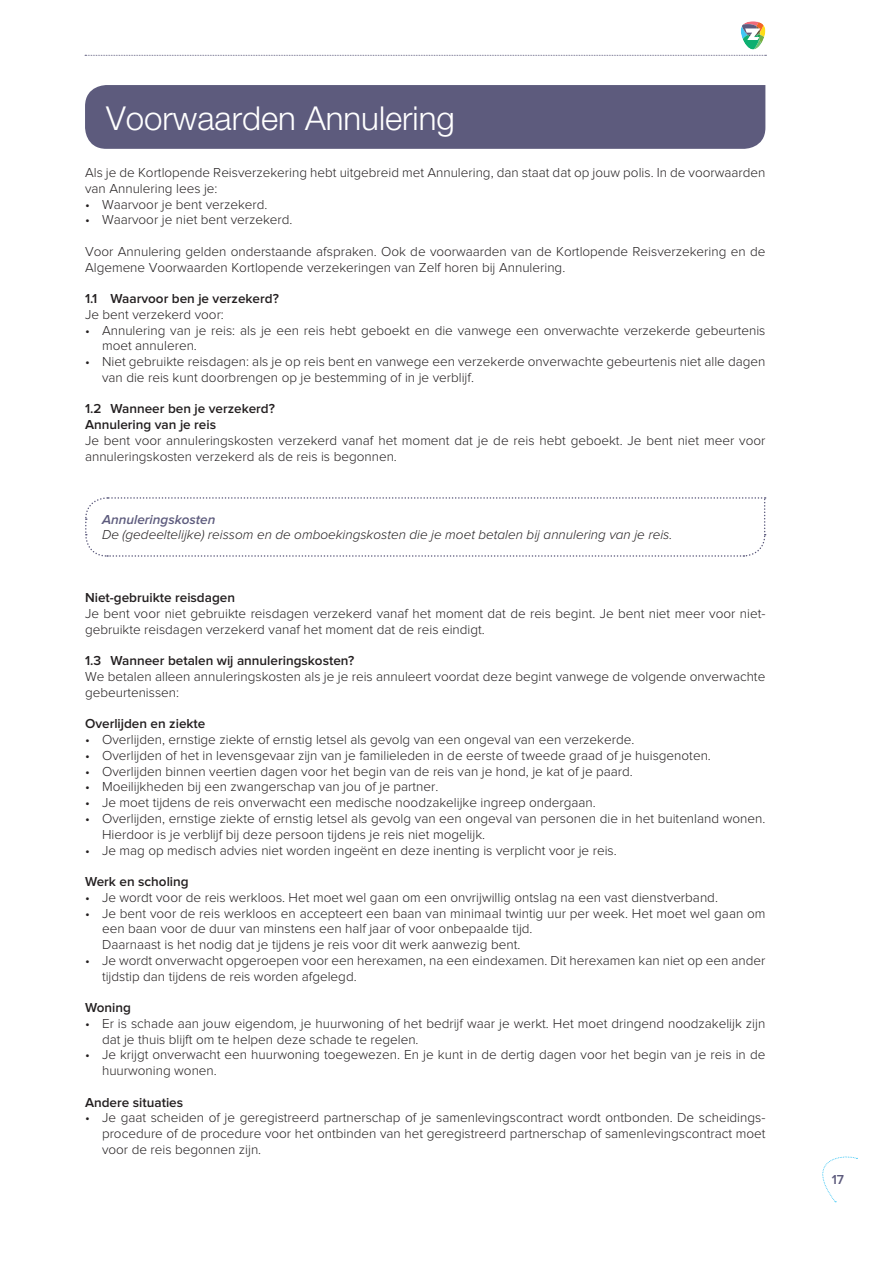
<style>
.page{position:relative;width:893px;height:1263px;background:#fff}
.page>*{position:absolute;margin:0;border:0;box-sizing:border-box;transform-origin:0 0}
.t1{font:300 33px "Helvetica Neue";color:#fff}
.t2{font:300 13.5px/15.8px "Proxima Nova";color:#231f20}
.t3{font:italic 300 13.5px/15.8px "Proxima Nova";color:#231f20}
.t4{font:600 13.5px/15.8px "Proxima Nova";color:#231f20}
.t5{font:600 13.5px "Proxima Nova";color:#5d5b7d}
.s1{font-weight:300}
.s2{font-weight:600}
.s3{font-weight:600;color:#5d5b7d}
</style>
<div class="page">
<svg style="left:85px;top:21px;width:681px;height:35px"></svg>
<svg style="left:822px;top:1156px;width:35px;height:46px"></svg>
<svg style="left:85px;top:497px;width:681px;height:60px"></svg>
<div style="left:85px;top:85px;width:680px;height:64px;background:#5d5b7d"></div>
<p class="t1" style="left:106px;top:98px;width:350px">Voorwaarden Annulering</p>
<p class="t2" style="left:85px;top:165px;width:682px">Als je de Kortlopende Reisverzekering hebt uitgebreid met Annulering, dan staat dat op jouw polis. In de voorwaarden van Annulering lees je:</p>
<p class="t2" style="left:85px;top:197px;width:184px">• Waarvoor je bent verzekerd.</p>
<p class="t2" style="left:85px;top:213px;width:209px">• Waarvoor je niet bent verzekerd.</p>
<p class="t2" style="left:85px;top:244px;width:682px">Voor Annulering gelden onderstaande afspraken. Ook de voorwaarden van de Kortlopende Reisverzekering en de<br>Algemene Voorwaarden Kortlopende verzekeringen van Zelf horen bij Annulering.</p>
<p class="t4" style="left:85px;top:291px;width:195px">1.1 Waarvoor ben je verzekerd?<br><span class="s1">Je bent verzekerd voor:</span></p>
<p class="t2" style="left:102px;top:323px;width:665px;text-indent:-17px">• Annulering van je reis: als je een reis hebt geboekt en die vanwege een onverwachte verzekerde gebeurtenis moet annuleren.</p>
<p class="t2" style="left:102px;top:354px;width:665px;text-indent:-17px">• Niet gebruikte reisdagen: als je op reis bent en vanwege een verzekerde onverwachte gebeurtenis niet alle dagen van die reis kunt doorbrengen op je bestemming of in je verblijf.</p>
<p class="t2" style="left:85px;top:402px;width:682px"><span class="s2">1.2 Wanneer ben je verzekerd?<br>Annulering van je reis<br></span>Je bent voor annuleringskosten verzekerd vanaf het moment dat je de reis hebt geboekt. Je bent niet meer voor annuleringskosten verzekerd als de reis is begonnen.</p>
<p class="t3" style="left:102px;top:512px;width:572px"><span class="s3">Annuleringskosten<br></span>De (gedeeltelijke) reissom en de omboekingskosten die je moet betalen bij annulering van je reis.</p>
<p class="t2" style="left:85px;top:591px;width:682px"><span class="s2">Niet-gebruikte reisdagen<br></span>Je bent voor niet gebruikte reisdagen verzekerd vanaf het moment dat de reis begint. Je bent niet meer voor niet&shy;gebruikte reisdagen verzekerd vanaf het moment dat de reis eindigt.</p>
<p class="t2" style="left:85px;top:654px;width:682px"><span class="s2">1.3 Wanneer betalen wij annuleringskosten?<br></span>We betalen alleen annuleringskosten als je je reis annuleert voordat deze begint vanwege de volgende onverwachte gebeurtenissen:</p>
<p class="t4" style="left:85px;top:717px;width:122px">Overlijden en ziekte</p>
<p class="t2" style="left:85px;top:732px;width:551px">• Overlijden, ernstige ziekte of ernstig letsel als gevolg van een ongeval van een verzekerde.</p>
<p class="t2" style="left:85px;top:748px;width:627px">• Overlijden of het in levensgevaar zijn van je familieleden in de eerste of tweede graad of je huisgenoten.</p>
<p class="t2" style="left:85px;top:764px;width:549px">• Overlijden binnen veertien dagen voor het begin van de reis van je hond, je kat of je paard.</p>
<p class="t2" style="left:85px;top:780px;width:355px">• Moeilijkheden bij een zwangerschap van jou of je partner.</p>
<p class="t2" style="left:85px;top:795px;width:512px">• Je moet tijdens de reis onverwacht een medische noodzakelijke ingreep ondergaan.</p>
<p class="t2" style="left:102px;top:811px;width:665px;text-indent:-17px">• Overlijden, ernstige ziekte of ernstig letsel als gevolg van een ongeval van personen die in het buitenland wonen.<br>Hierdoor is je verblijf bij deze persoon tijdens je reis niet mogelijk.</p>
<p class="t2" style="left:85px;top:843px;width:533px">• Je mag op medisch advies niet worden ingeënt en deze inenting is verplicht voor je reis.</p>
<p class="t4" style="left:85px;top:874px;width:105px">Werk en scholing</p>
<p class="t2" style="left:85px;top:890px;width:634px">• Je wordt voor de reis werkloos. Het moet wel gaan om een onvrijwillig ontslag na een vast dienstverband.</p>
<p class="t2" style="left:102px;top:906px;width:665px;text-indent:-17px">• Je bent voor de reis werkloos en accepteert een baan van minimaal twintig uur per week. Het moet wel gaan om een baan voor de duur van minstens een half jaar of voor onbepaalde tijd.<br>Daarnaast is het nodig dat je tijdens je reis voor dit werk aanwezig bent.</p>
<p class="t2" style="left:102px;top:953px;width:665px;text-indent:-17px">• Je wordt onverwacht opgeroepen voor een herexamen, na een eindexamen. Dit herexamen kan niet op een ander tijdstip dan tijdens de reis worden afgelegd.</p>
<p class="t4" style="left:85px;top:1000px;width:47px">Woning</p>
<p class="t2" style="left:102px;top:1016px;width:665px;text-indent:-17px">• Er is schade aan jouw eigendom, je huurwoning of het bedrijf waar je werkt. Het moet dringend noodzakelijk zijn dat je thuis blijft om te helpen deze schade te regelen.</p>
<p class="t2" style="left:102px;top:1047px;width:665px;text-indent:-17px">• Je krijgt onverwacht een huurwoning toegewezen. En je kunt in de dertig dagen voor het begin van je reis in de huurwoning wonen.</p>
<p class="t4" style="left:85px;top:1095px;width:100px">Andere situaties</p>
<p class="t2" style="left:102px;top:1110px;width:665px;text-align:justify;text-indent:-17px">• Je gaat scheiden of je geregistreerd partnerschap of je samenlevingscontract wordt ontbonden. De scheidings&shy;procedure of de procedure voor het ontbinden van het geregistreerd partnerschap of samenlevingscontract moet voor de reis begonnen zijn.</p>
<p class="t5" style="left:832px;top:1173px;width:14px">17</p>
</div>
